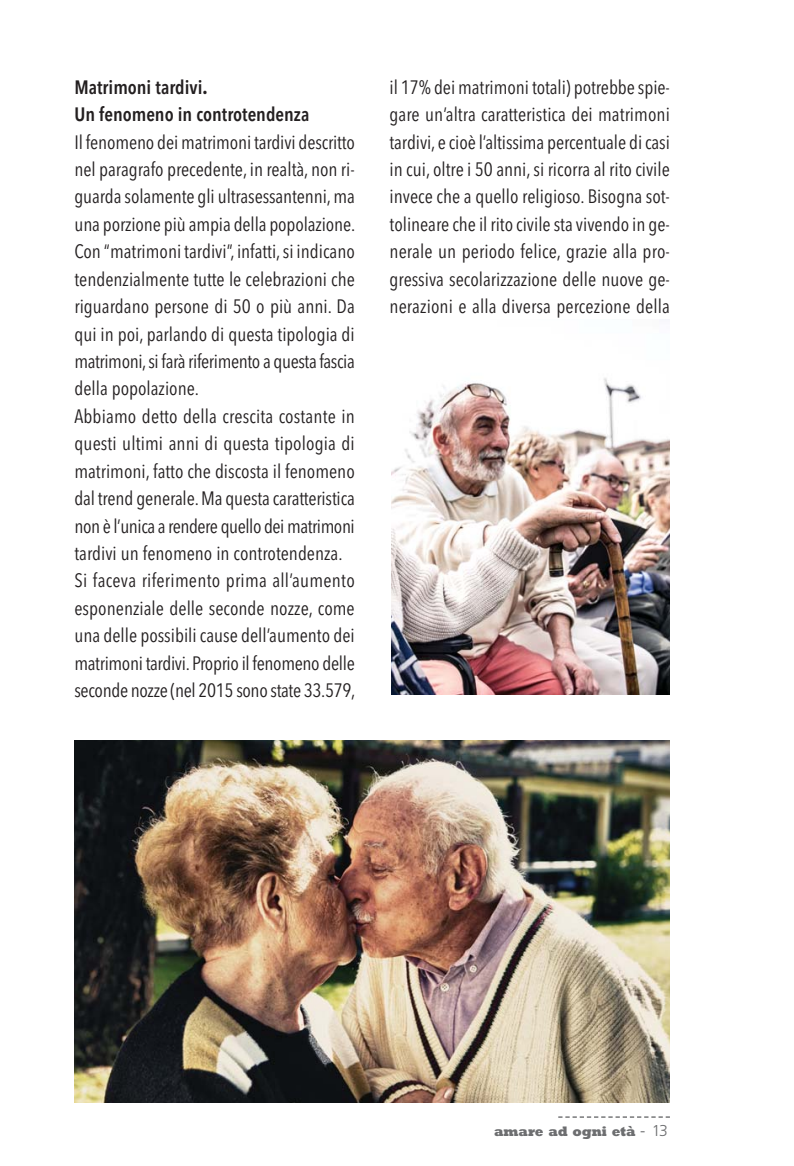
<style>
.page{position:relative;width:794px;height:1166px;background:#fff}
.page>*{position:absolute;margin:0;border:0;box-sizing:border-box;transform-origin:0 0}
.t1{font:19.25px/27.5px "Avenir Next Condensed";color:#231f20}
.t2{font:600 19.25px/27.5px "Avenir Next Condensed";color:#231f20}
.t3{font:800 14px "Rockwell";color:#6d6e70;scale:.9 1}
.s1{font-weight:700}
.s2{font-family:"Frutiger";font-weight:300;font-size:15.75px}
</style>
<div class="page">
<svg style="left:558px;top:1116px;width:112px;height:2px"></svg>
<img style="left:74px;top:741px;width:596px;height:362px">
<img style="left:391px;top:378px;width:279px;height:316px">
<p class="t2" style="left:74px;top:73px;width:236px">Matrimoni tardivi<span class="s1">.<br></span>Un fenomeno in controtendenza</p>
<p class="t1" style="left:74px;top:130px;width:282px">Il fenomeno dei matrimoni tardivi descritto nel paragrafo precedente, in realtà, non ri&shy;guarda solamente gli ultrasessantenni, ma una porzione più ampia della popolazione.<br>Con “matrimoni tardivi”, infatti, si indicano tendenzialmente tutte le celebrazioni che riguardano persone di 50 o più anni. Da qui in poi, parlando di questa tipologia di matrimoni, si farà riferimento a questa fascia della popolazione.<br>Abbiamo detto della crescita costante in questi ultimi anni di questa tipologia di matrimoni, fatto che discosta il fenomeno dal trend generale. Ma questa caratteristica non è l’unica a rendere quello dei matrimoni tardivi un fenomeno in controtendenza.<br>Si faceva riferimento prima all’aumento esponenziale delle seconde nozze, come una delle possibili cause dell’aumento dei matrimoni tardivi. Proprio il fenomeno delle seconde nozze (nel 2015 sono state 33.579,</p>
<p class="t1" style="left:389px;top:75px;width:282px;text-align:justify">il 17% dei matrimoni totali) potrebbe spie&shy;gare un’altra caratteristica dei matrimoni tardivi, e cioè l’altissima percentuale di casi in cui, oltre i 50 anni, si ricorra al rito civile invece che a quello religioso. Bisogna sot&shy;tolineare che il rito civile sta vivendo in ge&shy;nerale un periodo felice, grazie alla pro&shy;gressiva secolarizzazione delle nuove ge&shy;nerazioni e alla diversa percezione della</p>
<p class="t3" style="left:494px;top:1126px;width:194px">amare ad ogni età <span class="s2">- 13</span></p>
</div>
